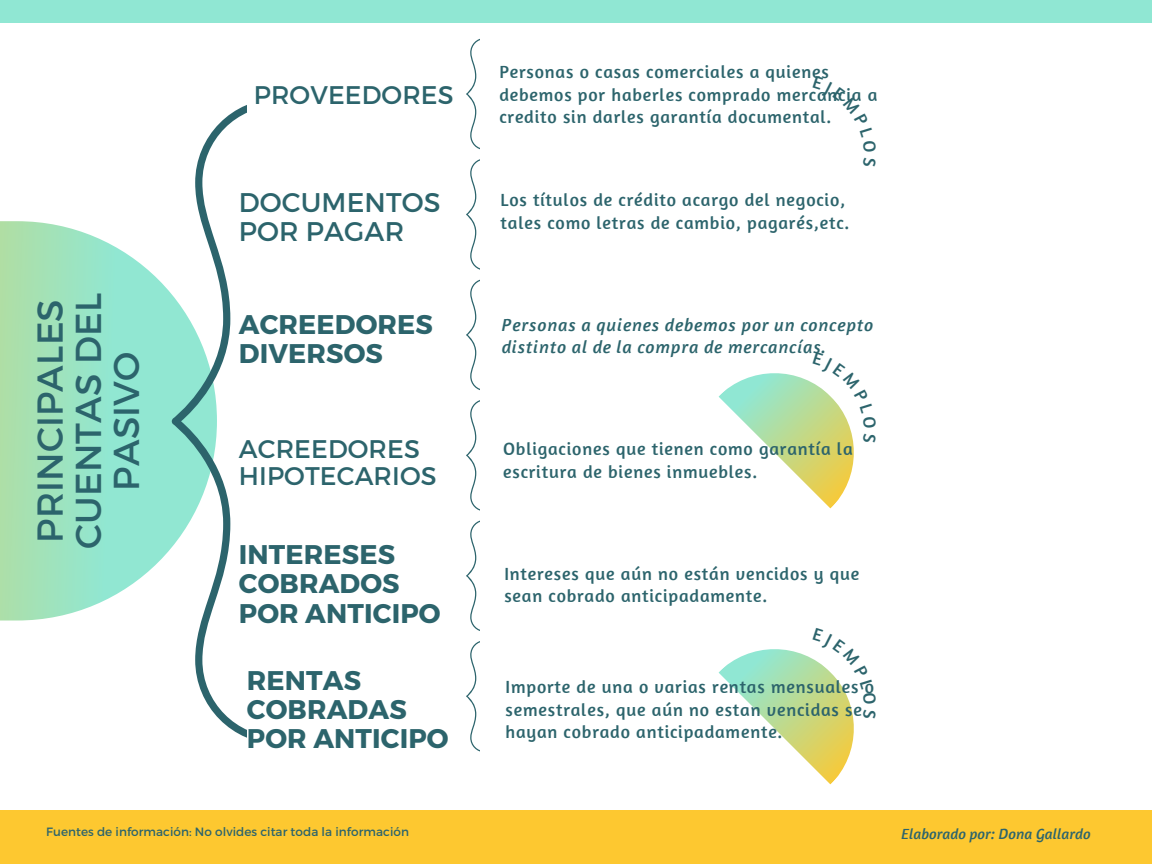
<style>
.page{position:relative;width:1152px;height:864px;background:#fff}
.page>*{position:absolute;margin:0;border:0;box-sizing:border-box;transform-origin:0 0}
.t1{font:36px/38.2px "Montserrat";letter-spacing:.005em;color:#2c646c;text-align:center}
.t2{font:700 27px/29.2px "Montserrat";letter-spacing:.005em;color:#2c646c}
.t3{font:27px/29.2px "Montserrat";letter-spacing:.005em;color:#2c646c}
.t4{font:25.5px/27px "Montserrat";letter-spacing:.005em;color:#2c646c}
.t5{font:18px/22.5px "Amaranth";letter-spacing:.045em;color:#2c646c}
.t6{font:italic 18px/22.5px "Amaranth";letter-spacing:.045em;color:#2c646c}
.t7{font:italic 15px "Amaranth";letter-spacing:.005em;color:#2c646c}
.t8{font:12px "Montserrat";letter-spacing:.005em;color:#2c646c}
</style>
<div class="page">
<svg style="left:0;top:221px;width:172px;height:400px;background:#a5e6c8"></svg>
<svg style="left:172px;top:105px;width:75px;height:633px"></svg>
<div style="left:0;top:0;width:1152px;height:23px;background:#90e7d3"></div>
<div style="left:0;top:811px;width:1152px;height:53px;background:#fdc830"></div>
<svg style="left:466px;top:38px;width:14px;height:714px"></svg>
<svg style="left:718px;top:373px;width:136px;height:136px"></svg>
<svg style="left:718px;top:649px;width:136px;height:136px"></svg>
<h1 class="t1" style="left:29px;top:549px;width:258px;rotate:-90deg">PRINCIPALES<br>CUENTAS DEL<br>PASIVO</h1>
<h3 class="t4" style="left:254px;top:80px;width:201px">PROVEEDORES</h3>
<h2 class="t3" style="left:239px;top:186px;width:203px">DOCUMENTOS<br>POR PAGAR</h2>
<h2 class="t2" style="left:239px;top:309px;width:196px">ACREEDORES<br>DIVERSOS</h2>
<h3 class="t4" style="left:239px;top:434px;width:199px">ACREEDORES<br>HIPOTECARIOS</h3>
<h2 class="t2" style="left:239px;top:538px;width:203px">INTERESES<br>COBRADOS<br>POR ANTICIPO</h2>
<h2 class="t2" style="left:247px;top:664px;width:203px">RENTAS<br>COBRADAS<br>POR ANTICIPO</h2>
<p class="t5" style="left:499px;top:60px;width:379px">Personas o casas comerciales a quienes debemos por haberles comprado mercancia a credito sin darles garantía documental.</p>
<p class="t5" style="left:501px;top:188px;width:350px">Los títulos de crédito acargo del negocio, tales como letras de cambio, pagarés,etc.</p>
<p class="t6" style="left:502px;top:313px;width:373px">Personas a quienes debemos por un concepto distinto al de la compra de mercancías.</p>
<p class="t5" style="left:503px;top:437px;width:351px">Obligaciones que tienen como garantía la escritura de bienes inmuebles.</p>
<p class="t5" style="left:504px;top:562px;width:356px">Intereses que aún no están vencidos y que sean cobrado anticipadamente.</p>
<p class="t5" style="left:506px;top:675px;width:370px">Importe de una o varias rentas mensuales o semestrales, que aún no estan vencidas se hayan cobrado anticipadamente.</p>
<p class="t8" style="left:46px;top:824px;width:364px">Fuentes de información: No olvides citar toda la información</p>
<p class="t7" style="left:901px;top:824px;width:191px">Elaborado por: Dona Gallardo</p>
</div>
